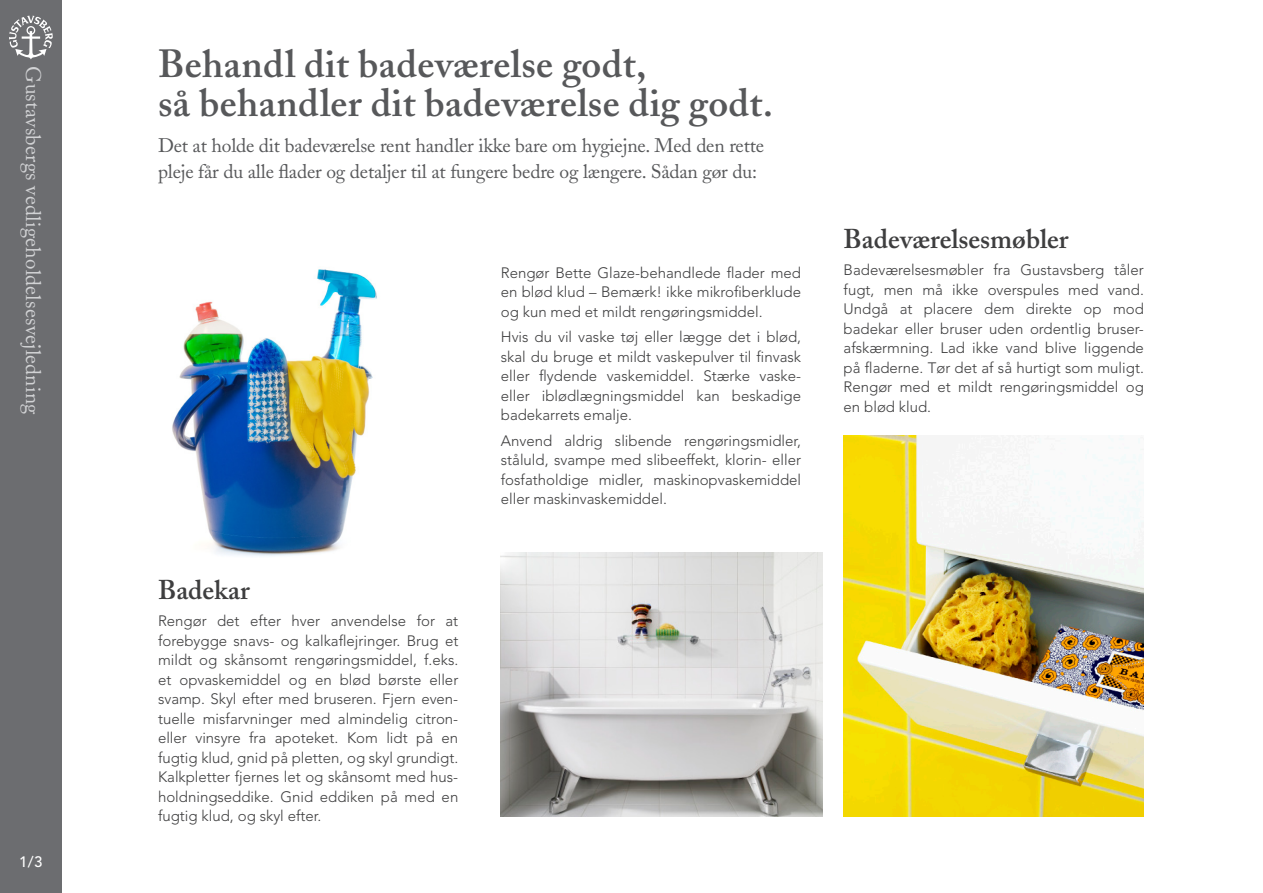
<style>
.page{position:relative;width:1263px;height:893px;background:#fff}
.page>*{position:absolute;margin:0;border:0;box-sizing:border-box;transform-origin:0 0}
.t1{font:600 39px "Adobe Caslon";letter-spacing:.01em;color:#57585a}
.Styckeformat__1{font:600 27px "Adobe Caslon";color:#3e3e3f}
.t2{font:21px "Adobe Caslon";letter-spacing:.01em;color:#d1d2d4}
.t3{font:19.5px/25.5px "Adobe Caslon";letter-spacing:-.01em;color:#57585a}
.Styckeformat__1-2{font:300 15px/19.5px "Avenir";color:#3e3e3f;text-align:justify}
.Styckeformat__1-3{font:500 15px "Avenir";color:#fff}
</style>
<div class="page">
<div style="left:0;top:0;width:62px;height:893px;background:#6c6d70"></div>
<svg style="left:9px;top:16px;width:44px;height:43px"></svg>
<img style="left:844px;top:435px;width:300px;height:381px">
<img style="left:172px;top:269px;width:205px;height:287px">
<img style="left:501px;top:553px;width:321px;height:263px">
<p class="t2" style="left:46px;top:66px;width:350px;rotate:90deg">Gustavsbergs vedligeholdelsesvejledning</p>
<p class="Styckeformat__1-3" style="left:19px;top:853px;width:25px">1/3</p>
<p class="t1" style="left:158px;top:40px;width:490px">Behandl dit badeværelse godt,</p>
<p class="t1" style="left:158px;top:79px;width:617px">så behandler dit badeværelse dig godt.</p>
<p class="t3" style="left:158px;top:133px;width:607px">Det at holde dit badeværelse rent handler ikke bare om hygiejne. Med den rette pleje får du alle flader og detaljer til at fungere bedre og længere. Sådan gør du:</p>
<p class="Styckeformat__1" style="left:158px;top:574px;width:93px">Badekar</p>
<p class="Styckeformat__1-2" style="left:158px;top:611px;width:302px">Rengør det efter hver anvendelse for at forebygge snavs- og kalkaflejringer. Brug et mildt og skånsomt rengøringsmiddel, f.eks. et opvaskemiddel og en blød børste eller svamp. Skyl efter med bruseren. Fjern even&shy;tuelle misfarvninger med almindelig citron&shy;eller vinsyre fra apoteket. Kom lidt på en fugtig klud, gnid på pletten, og skyl grundigt.<br>Kalkpletter fjernes let og skånsomt med hus&shy;holdningseddike. Gnid eddiken på med en fugtig klud, og skyl efter.</p>
<p class="Styckeformat__1-2" style="left:501px;top:263px;width:302px">Rengør Bette Glaze-behandlede flader med en blød klud – Bemærk! ikke mikrofiberklude og kun med et mildt rengøringsmiddel.</p>
<p class="Styckeformat__1-2" style="left:501px;top:327px;width:302px">Hvis du vil vaske tøj eller lægge det i blød, skal du bruge et mildt vaskepulver til finvask eller flydende vaskemiddel. Stærke vaske&shy;eller iblødlægningsmiddel kan beskadige badekarrets emalje.</p>
<p class="Styckeformat__1-2" style="left:501px;top:431px;width:302px">Anvend aldrig slibende rengøringsmidler, ståluld, svampe med slibeeffekt, klorin- eller fosfatholdige midler, maskinopvaskemiddel eller maskinvaskemiddel.</p>
<p class="Styckeformat__1" style="left:844px;top:223px;width:226px">Badeværelsesmøbler</p>
<p class="Styckeformat__1-2" style="left:844px;top:260px;width:302px">Badeværelsesmøbler fra Gustavsberg tåler fugt, men må ikke overspules med vand.<br>Undgå at placere dem direkte op mod badekar eller bruser uden ordentlig bruser&shy;afskærmning. Lad ikke vand blive liggende på fladerne. Tør det af så hurtigt som muligt.<br>Rengør med et mildt rengøringsmiddel og en blød klud.</p>
</div>
